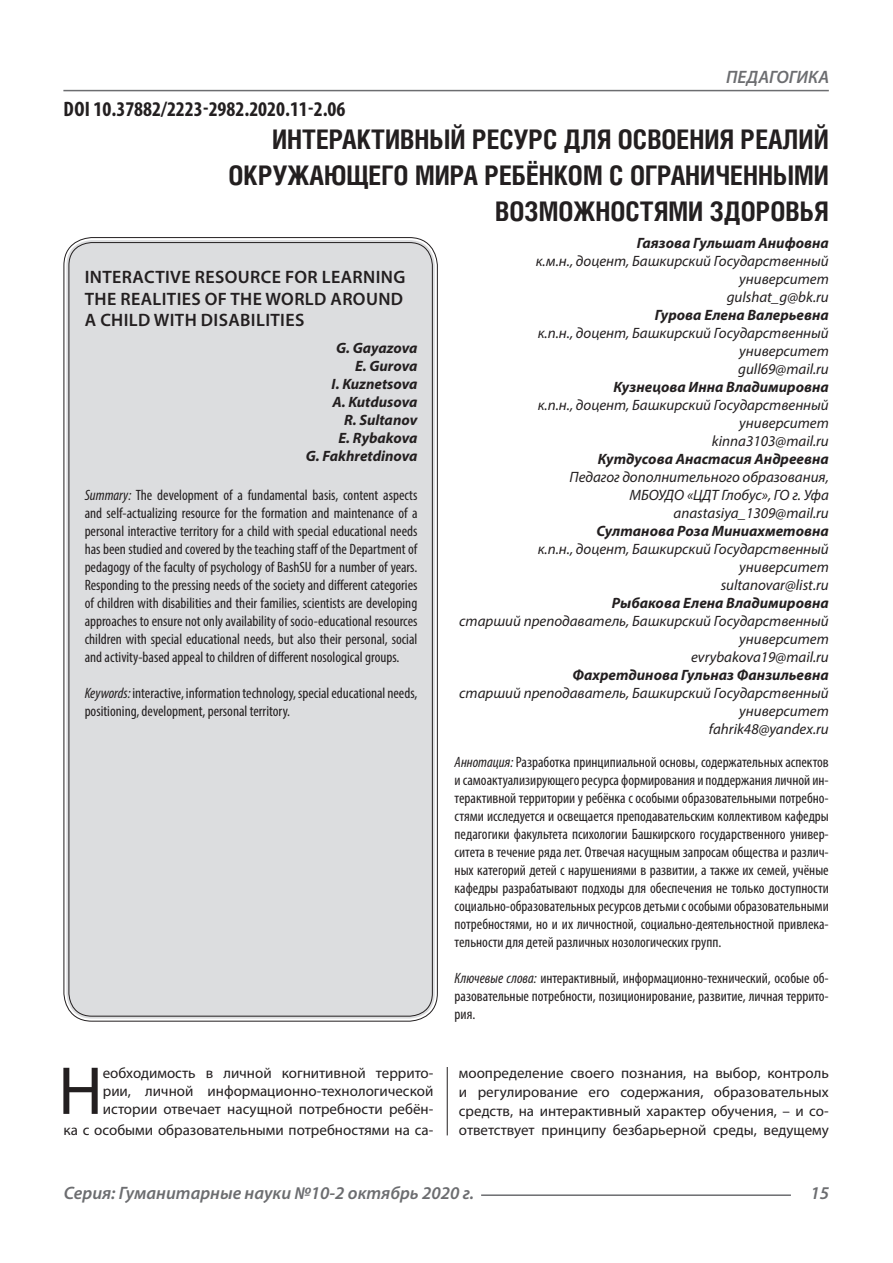
<style>
.page{position:relative;width:893px;height:1263px;background:#fff}
.page>*{position:absolute;margin:0;border:0;box-sizing:border-box;transform-origin:0 0}
.Статья_текст_первый{font:68.4px "Myriad Pro";color:#231f20}
.Статья_название{font:700 27px/36px "Helios Cond C";color:#231f20;text-align:right}
.ДОИ{font:700 condensed 21px "Myriad Pro";color:#231f20}
.Статья_название_англ{font:600 18px/21.6px "Myriad Pro";letter-spacing:.02em;color:#231f20}
.t1{font:italic 600 18px "Myriad Pro";color:#6c6d70}
.Статья_аннотация_тек{font:condensed 15px/18px "Myriad Pro";color:#231f20;text-align:justify}
.Статья_аннотация_анг{font:condensed 15px/18px "Myriad Pro";color:#231f20;text-align:justify}
.Статья_автор_инфо{font:italic 15px/18px "Myriad Pro";color:#231f20;text-align:right}
.Статья_текст_первый-2{font:15px/19px "Myriad Pro";color:#231f20;text-align:justify}
.Статья_автор_инфо-2{font:italic 700 15px "Myriad Pro";color:#231f20}
.Статья_автор_англ{font:italic 700 15px "Myriad Pro";color:#231f20}
.s1{font-style:italic}
</style>
<div class="page">
<hr style="left:447px;top:128px;width:1px;height:1007px;background:#231f20">
<hr style="left:63px;top:90px;width:766px;height:1px;background:#6c6d70">
<hr style="left:481px;top:1194px;width:310px;height:2px;background:#6c6d70">
<div style="left:443px;top:123px;width:10px;height:944px;background:#fff"></div>
<div style="left:66px;top:240px;width:369px;height:779px;background:#dcdddf;border-radius:26px"></div>
<p class="t1" style="left:726px;top:66px;width:104px">ПЕДАГОГИКА</p>
<p class="Статья_название" style="left:229px;top:121px;width:602px">ИНТЕРАКТИВНЫЙ РЕСУРС ДЛЯ ОСВОЕНИЯ РЕАЛИЙ<br>ОКРУЖАЮЩЕГО МИРА РЕБЁНКОМ С ОГРАНИЧЕННЫМИ<br>ВОЗМОЖНОСТЯМИ ЗДОРОВЬЯ</p>
<p class="Статья_автор_инфо-2" style="left:637px;top:233px;width:193px">Гаязова Гульшат Анифовна</p>
<p class="Статья_автор_инфо" style="left:536px;top:252px;width:294px">к.м.н., доцент, Башкирский Государственный университет</p>
<p class="Статья_автор_инфо" style="left:727px;top:288px;width:104px">gulshat_g@bk.ru</p>
<p class="Статья_автор_инфо-2" style="left:655px;top:305px;width:176px">Гурова Елена Валерьевна</p>
<p class="Статья_автор_инфо" style="left:538px;top:324px;width:292px">к.п.н., доцент, Башкирский Государственный университет</p>
<p class="Статья_автор_инфо" style="left:738px;top:360px;width:92px">gull69@mail.ru</p>
<p class="Статья_автор_инфо-2" style="left:613px;top:377px;width:217px">Кузнецова Инна Владимировна</p>
<p class="Статья_автор_инфо" style="left:538px;top:396px;width:292px">к.п.н., доцент, Башкирский Государственный университет</p>
<p class="Статья_автор_инфо" style="left:712px;top:432px;width:118px">kinna3103@mail.ru</p>
<p class="Статья_автор_инфо-2" style="left:598px;top:449px;width:233px">Кутдусова Анастасия Андреевна</p>
<p class="Статья_автор_инфо" style="left:569px;top:468px;width:261px">Педагог дополнительного образования,<br>МБОУДО «ЦДТ Глобус», ГО г. Уфа</p>
<p class="Статья_автор_инфо" style="left:674px;top:504px;width:157px">anastasiya_1309@mail.ru</p>
<p class="Статья_автор_инфо-2" style="left:596px;top:521px;width:234px">Султанова Роза Миниахметовна</p>
<p class="Статья_автор_инфо" style="left:538px;top:540px;width:292px">к.п.н., доцент, Башкирский Государственный университет</p>
<p class="Статья_автор_инфо" style="left:721px;top:576px;width:110px">sultanovar@list.ru</p>
<p class="Статья_автор_инфо-2" style="left:612px;top:593px;width:218px">Рыбакова Елена Владимировна</p>
<p class="Статья_автор_инфо" style="left:459px;top:612px;width:371px">старший преподаватель, Башкирский Государственный университет</p>
<p class="Статья_автор_инфо" style="left:691px;top:648px;width:139px">evrybakova19@mail.ru</p>
<p class="Статья_автор_инфо-2" style="left:573px;top:665px;width:258px">Фахретдинова Гульназ Фанзильевна</p>
<p class="Статья_автор_инфо" style="left:459px;top:684px;width:371px">старший преподаватель, Башкирский Государственный университет</p>
<p class="Статья_автор_инфо" style="left:709px;top:720px;width:121px">fahrik48@yandex.ru</p>
<p class="Статья_аннотация_тек" style="left:455px;top:753px;width:376px"><span class="s1">Аннотация:</span> Разработка принципиальной основы, содержательных аспектов и самоактуализирующего ресурса формирования и поддержания личной ин&shy;терактивной территории у ребёнка с особыми образовательными потребно&shy;стями исследуется и освещается преподавательским коллективом кафедры педагогики факультета психологии Башкирского государственного универ&shy;ситета в течение ряда лет. Отвечая насущным запросам общества и различ&shy;ных категорий детей с нарушениями в развитии, а также их семей, учёные кафедры разрабатывают подходы для обеспечения не только доступности социально-образовательных ресурсов детьми с особыми образовательными потребностями, но и их личностной, социально-деятельностной привлека&shy;тельности для детей различных нозологических групп.</p>
<p class="Статья_аннотация_тек" style="left:455px;top:969px;width:376px"><span class="s1">Ключевые слова:</span> интерактивный, информационно-технический, особые об&shy;разовательные потребности, позиционирование, развитие, личная террито&shy;рия.</p>
<p class="ДОИ" style="left:64px;top:96px;width:283px">DOI 10.37882/2223-2982.2020.11-2.06</p>
<p class="Статья_название_англ" style="left:85px;top:266px;width:322px">INTERACTIVE RESOURCE FOR LEARNING<br>THE REALITIES OF THE WORLD AROUND<br>A CHILD WITH DISABILITIES</p>
<p class="Статья_автор_англ" style="left:336px;top:338px;width:83px">G. Gayazova</p>
<p class="Статья_автор_англ" style="left:355px;top:356px;width:64px">E. Gurova</p>
<p class="Статья_автор_англ" style="left:332px;top:374px;width:87px">I. Kuznetsova</p>
<p class="Статья_автор_англ" style="left:332px;top:392px;width:87px">A. Kutdusova</p>
<p class="Статья_автор_англ" style="left:344px;top:410px;width:75px">R. Sultanov</p>
<p class="Статья_автор_англ" style="left:339px;top:428px;width:80px">E. Rybakova</p>
<p class="Статья_автор_англ" style="left:306px;top:446px;width:113px">G. Fakhretdinova</p>
<p class="Статья_аннотация_анг" style="left:85px;top:486px;width:334px"><span class="s1">Summary:</span> The development of a fundamental basis, content aspects and self-actualizing resource for the formation and maintenance of a personal interactive territory for a child with special educational needs has been studied and covered by the teaching staff of the Department of pedagogy of the faculty of psychology of BashSU for a number of years.<br>Responding to the pressing needs of the society and different categories of children with disabilities and their families, scientists are developing approaches to ensure not only availability of socio-educational resources children with special educational needs, but also their personal, social and activity-based appeal to children of different nosological groups.</p>
<p class="Статья_аннотация_анг" style="left:85px;top:684px;width:334px"><span class="s1">Keywords:</span> interactive, information technology, special educational needs, positioning, development, personal territory.</p>
<p class="Статья_текст_первый" style="left:58px;top:1049px;width:46px">Н</p>
<p class="Статья_текст_первый-2" style="left:103px;top:1063px;width:332px;line-height:18px">еобходимость в личной когнитивной террито&shy;рии, личной информационно-технологической истории отвечает насущной потребности ребён-</p>
<p class="Статья_текст_первый-2" style="left:63px;top:1120px;width:371px">ка с особыми образовательными потребностями на са-</p>
<p class="Статья_текст_первый-2" style="left:459px;top:1063px;width:371px">моопределение своего познания, на выбор, контроль и регулирование его содержания, образовательных средств, на интерактивный характер обучения, – и со&shy;ответствует принципу безбарьерной среды, ведущему</p>
<p class="t1" style="left:64px;top:1182px;width:412px">Серия: Гуманитарные науки №10-2 октябрь 2020 г.</p>
<p class="t1" style="left:810px;top:1182px;width:20px">15</p>
</div>
